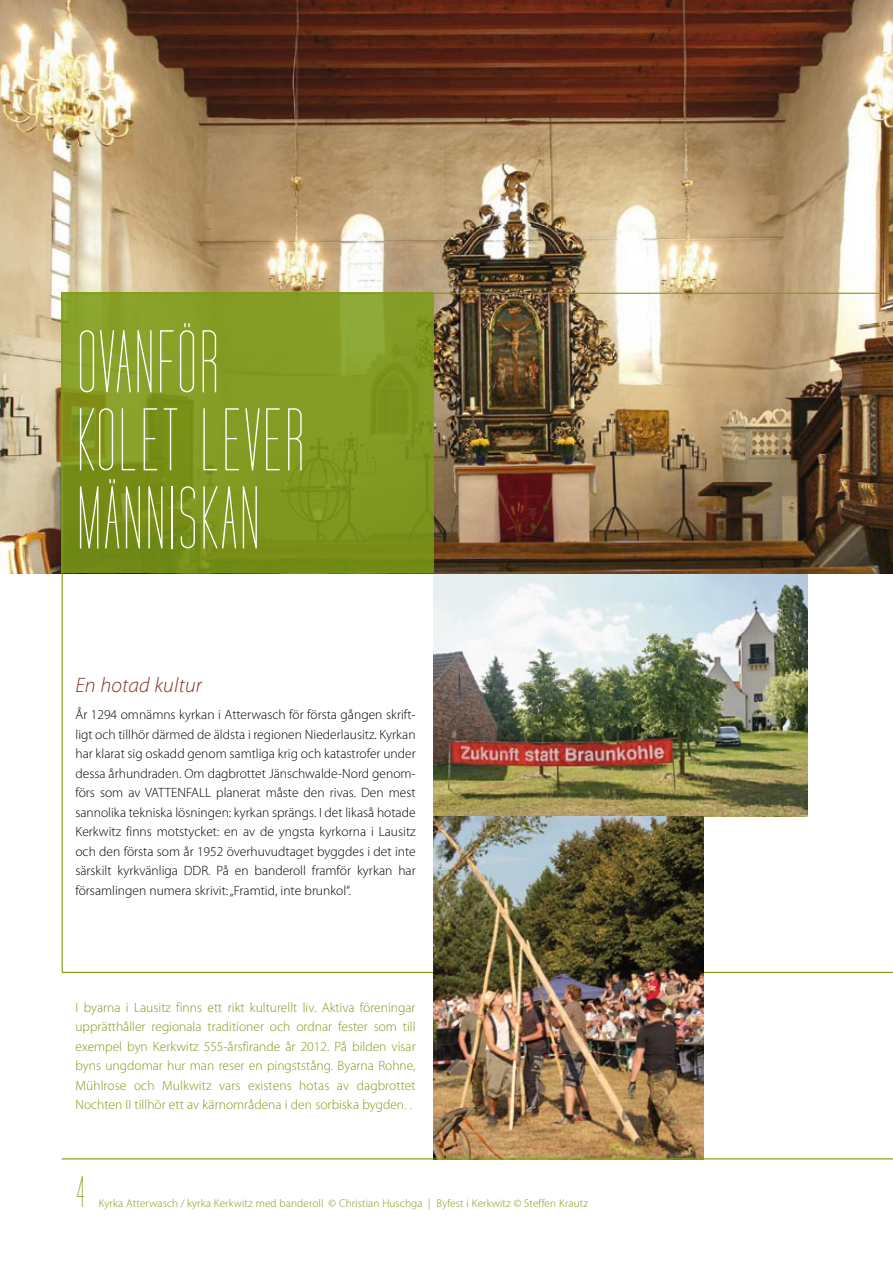
<style>
.page{position:relative;width:893px;height:1263px;background:#fff}
.page>*{position:absolute;margin:0;border:0;box-sizing:border-box;transform-origin:0 0}
.t1{font:90px/78px "Tall Films";letter-spacing:.02em;color:#fff}
.t2{font:45px "Tall Films";color:#7b9c16}
.t3{font:italic 300 21px "Myriad Pro";letter-spacing:.01em;color:#833321}
.t4{font:300 13.5px/19.5px "Myriad Pro";color:#000;text-align:justify}
.t5{font:300 13.5px/19.5px "Myriad Pro";color:#7b9c16;text-align:justify}
.t6{font:300 11.25px "Myriad Pro";letter-spacing:.01em;color:#7b9c16}
</style>
<div class="page">
<img style="left:0;top:0;width:893px;height:573px">
<img style="left:62px;top:293px;width:831px;height:680px">
<img style="left:434px;top:817px;width:270px;height:341px">
<hr style="left:62px;top:1158px;width:831px;height:1px;background:#7b9c16">
<h1 class="t1" style="left:77px;top:326px;width:230px">OVANFÖR<br>KOLET LEVER<br>MÄNNISKAN</h1>
<h3 class="t3" style="left:75px;top:674px;width:128px">En hotad kultur</h3>
<p class="t4" style="left:75px;top:705px;width:342px">År 1294 omnämns kyrkan i Atterwasch för första gången skrift&shy;ligt och tillhör därmed de äldsta i regionen Niederlausitz. Kyrkan har klarat sig oskadd genom samtliga krig och katastrofer under dessa århundraden. Om dagbrottet Jänschwalde-Nord genom&shy;förs som av VATTENFALL planerat måste den rivas. Den mest sannolika tekniska lösningen: kyrkan sprängs. I det likaså hotade Kerkwitz finns motstycket: en av de yngsta kyrkorna i Lausitz och den första som år 1952 överhuvudtaget byggdes i det inte särskilt kyrkvänliga DDR. På en banderoll framför kyrkan har församlingen numera skrivit: „Framtid, inte brunkol“.</p>
<p class="t5" style="left:75px;top:998px;width:342px">I byarna i Lausitz finns ett rikt kulturellt liv. Aktiva föreningar upprätthåller regionala traditioner och ordnar fester som till exempel byn Kerkwitz 555-årsfirande år 2012. På bilden visar byns ungdomar hur man reser en pingststång. Byarna Rohne, Mühlrose och Mulkwitz vars existens hotas av dagbrottet Nochten II tillhör ett av kärnområdena i den sorbiska bygden. .</p>
<h2 class="t2" style="left:75px;top:1171px;width:12px">4</h2>
<p class="t6" style="left:99px;top:1197px;width:491px">Kyrka Atterwasch / kyrka Kerkwitz med banderoll © Christian Huschga | Byfest i Kerkwitz © Steffen Krautz</p>
</div>
